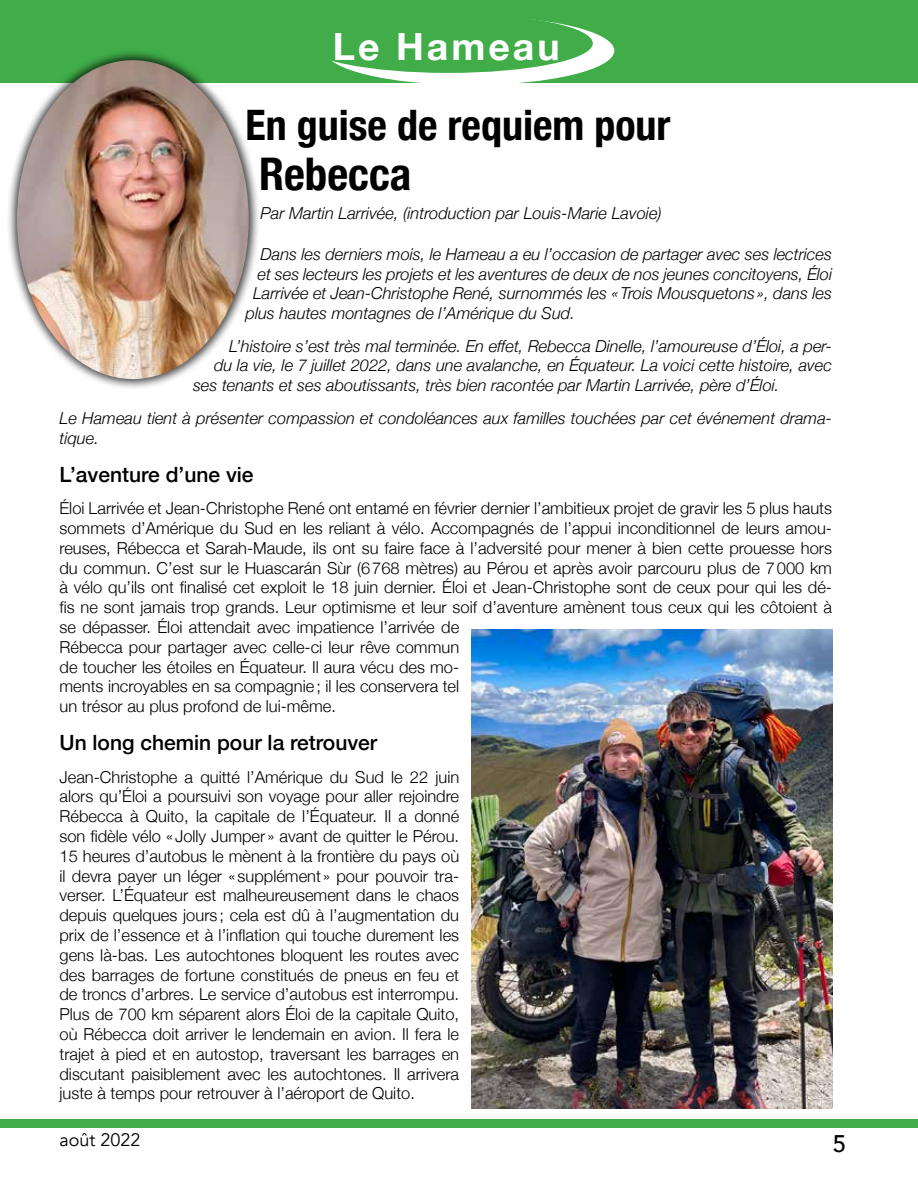
<style>
.page{position:relative;width:918px;height:1188px;background:#fff}
.page>*{position:absolute;margin:0;border:0;box-sizing:border-box;transform-origin:0 0}
.t1{font:700 condensed 45px "Helvetica Neue";color:#000}
.t2{font:700 condensed 42px "Helvetica Neue";color:#000}
.t3{font:700 37.5px "Helvetica Neue";letter-spacing:.08em;color:#fff}
.t4{font:500 24px "Avenir";color:#000}
.t5{font:500 21px "Helvetica Neue";color:#000}
.t6{font:18px "Avenir";color:#000}
.t7{font:300 16.5px/19.8px "Helvetica Neue";color:#000}
.t8{font:italic 300 16.5px/19.8px "Helvetica Neue";color:#000}
</style>
<div class="page">
<div style="left:0;top:0;width:918px;height:83px;background:#40ad49"></div>
<div style="left:0;top:1119px;width:918px;height:9px;background:#40ad49"></div>
<div style="left:325px;top:16px;width:289px;height:69px;background:#fff;border-radius:50%"></div>
<div style="left:304px;top:14px;width:289px;height:59px;background:#40ad49;border-radius:50%"></div>
<div style="left:6px;top:49px;width:254px;height:341px;background:#000;opacity:.75"></div>
<img style="left:17px;top:60px;width:232px;height:319px">
<img style="left:472px;top:629px;width:361px;height:480px">
<h3 class="t3" style="left:333px;top:17px;width:228px">Le Hameau</h3>
<h2 class="t2" style="left:246px;top:90px;width:427px">En guise de requiem pour</h2>
<h1 class="t1" style="left:259px;top:136px;width:154px">Rebecca</h1>
<p class="t8" style="left:261px;top:202px;width:403px">Par Martin Larrivée, (introduction par Louis-Marie Lavoie)</p>
<p class="t8" style="left:261px;top:243px;width:573px">Dans les derniers mois, le Hameau a eu l’occasion de partager avec ses lectrices</p>
<p class="t8" style="left:258px;top:263px;width:576px">et ses lecteurs les projets et les aventures de deux de nos jeunes concitoyens, Éloi</p>
<p class="t8" style="left:253px;top:282px;width:581px">Larrivée et Jean-Christophe René, surnommés les «Trois Mousquetons », dans les</p>
<p class="t8" style="left:246px;top:302px;width:331px">plus hautes montagnes de l’Amérique du Sud.</p>
<p class="t8" style="left:229px;top:335px;width:604px">L’histoire s’est très mal terminée. En effet, Rebecca Dinelle, l’amoureuse d’Éloi, a per-</p>
<p class="t8" style="left:214px;top:355px;width:620px">du la vie, le 7 juillet 2022, dans une avalanche, en Équateur. La voici cette histoire, avec</p>
<p class="t8" style="left:193px;top:374px;width:588px">ses tenants et ses aboutissants, très bien racontée par Martin Larrivée, père d’Éloi.</p>
<p class="t8" style="left:60px;top:407px;width:774px">Le Hameau tient à présenter compassion et condoléances aux familles touchées par cet événement drama&shy;tique.</p>
<p class="t5" style="left:60px;top:457px;width:196px">L’aventure d’une vie</p>
<p class="t7" style="left:60px;top:497px;width:774px">Éloi Larrivée et Jean-Christophe René ont entamé en février dernier l’ambitieux projet de gravir les 5 plus hauts sommets d’Amérique du Sud en les reliant à vélo. Accompagnés de l’appui inconditionnel de leurs amou&shy;reuses, Rébecca et Sarah-Maude, ils ont su faire face à l’adversité pour mener à bien cette prouesse hors du commun. C’est sur le Huascarán Sùr (6768 mètres) au Pérou et après avoir parcouru plus de 7000 km à vélo qu’ils ont finalisé cet exploit le 18 juin dernier. Éloi et Jean-Christophe sont de ceux pour qui les dé&shy;fis ne sont jamais trop grands. Leur optimisme et leur soif d’aventure amènent tous ceux qui les côtoient à se dépasser. Éloi attendait avec impatience l’arrivée de<br>Rébecca pour partager avec celle-ci leur rêve commun<br>de toucher les étoiles en Équateur. Il aura vécu des mo-<br>ments incroyables en sa compagnie; il les conservera tel<br>un trésor au plus profond de lui-même.</p>
<p class="t5" style="left:60px;top:726px;width:319px">Un long chemin pour la retrouver</p>
<p class="t7" style="left:60px;top:766px;width:401px;text-align:justify">Jean-Christophe a quitté l’Amérique du Sud le 22 juin alors qu’Éloi a poursuivi son voyage pour aller rejoindre Rébecca à Quito, la capitale de l’Équateur. Il a donné son fidèle vélo «Jolly Jumper » avant de quitter le Pérou.<br>15 heures d’autobus le mènent à la frontière du pays où il devra payer un léger « supplément » pour pouvoir tra&shy;verser. L’Équateur est malheureusement dans le chaos depuis quelques jours ; cela est dû à l’augmentation du prix de l’essence et à l’inflation qui touche durement les gens là-bas. Les autochtones bloquent les routes avec des barrages de fortune constitués de pneus en feu et de troncs d’arbres. Le service d’autobus est interrompu.<br>Plus de 700 km séparent alors Éloi de la capitale Quito, où Rébecca doit arriver le lendemain en avion. Il fera le trajet à pied et en autostop, traversant les barrages en discutant paisiblement avec les autochtones. Il arrivera juste à temps pour retrouver à l’aéroport de Quito.</p>
<p class="t6" style="left:60px;top:1130px;width:83px">août 2022</p>
<h3 class="t4" style="left:833px;top:1123px;width:15px">5</h3>
</div>
